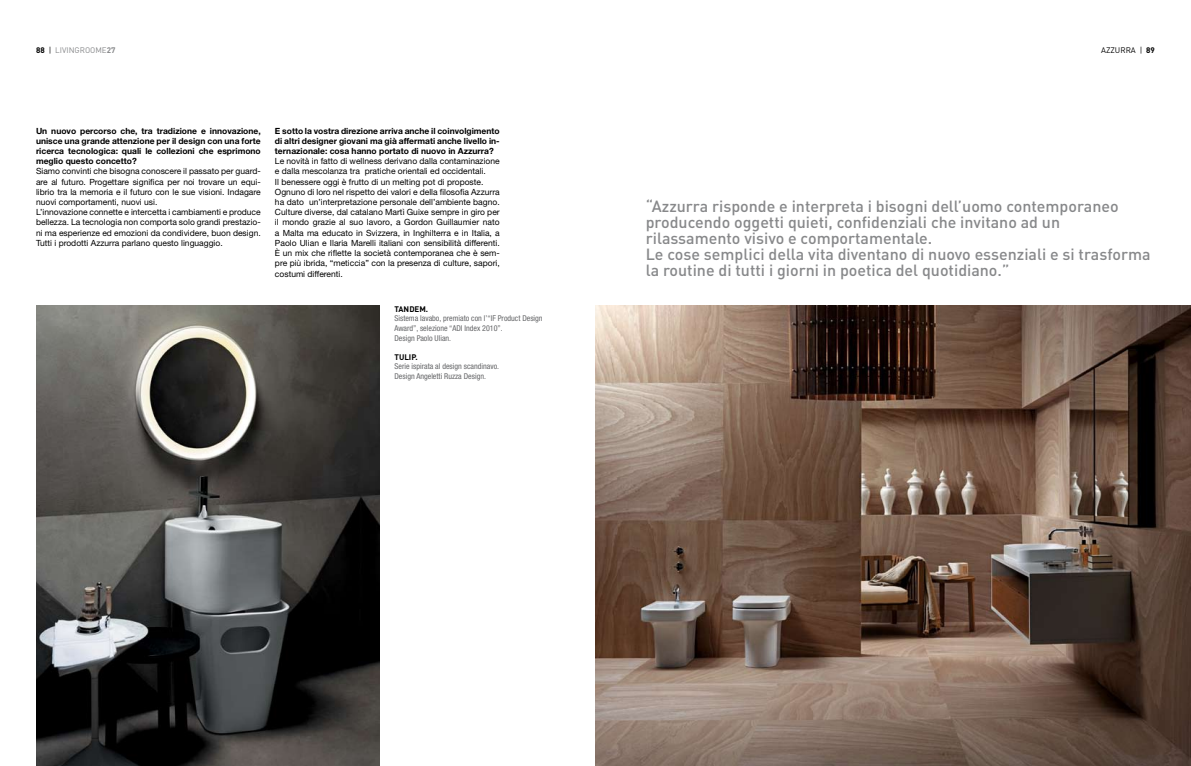
<style>
.page{position:relative;width:1191px;height:766px;background:#fff}
.page>*{position:absolute;margin:0;border:0;box-sizing:border-box;transform-origin:0 0}
.t1{font:500 16px/16px "DIN";color:#87888a}
.t2{font:8.5px/10.2px "Helvetica Neue";color:#000}
.t3{font:700 8.5px/10.2px "Helvetica Neue";color:#000;text-align:justify}
.t4{font:condensed 8px/9.6px "Helvetica Neue";color:#646567}
.t5{font:8px "DIN";color:#87888a}
.t6{font:700 8px "DIN";color:#000}
.t7{font:8px "DIN";color:#000}
.s1{font-weight:700;color:#000}
.s2{color:#000}
.s3{font-weight:700}
</style>
<div class="page">
<img style="left:36px;top:305px;width:343px;height:460px">
<img style="left:595px;top:305px;width:596px;height:460px">
<p class="t5" style="left:36px;top:45px;width:81px"><span class="s1">88</span> <span class="s2">|</span> LIVINGROOME<span class="s3">27</span></p>
<p class="t7" style="left:1101px;top:45px;width:55px">AZZURRA | <span class="s3">89</span></p>
<p class="t3" style="left:36px;top:125px;width:226px">Un nuovo percorso che, tra tradizione e innovazione, unisce una grande attenzione per il design con una forte ricerca tecnologica: quali le collezioni che esprimono meglio questo concetto?</p>
<p class="t2" style="left:36px;top:166px;width:226px">Siamo convinti che bisogna conoscere il passato per guard&shy;are al futuro. Progettare significa per noi trovare un equi&shy;librio tra la memoria e il futuro con le sue visioni. Indagare nuovi comportamenti, nuovi usi.<br>L’innovazione connette e intercetta i cambiamenti e produce bellezza. La tecnologia non comporta solo grandi prestazio&shy;ni ma esperienze ed emozioni da condividere, buon design.<br>Tutti i prodotti Azzurra parlano questo linguaggio.</p>
<p class="t3" style="left:275px;top:125px;width:226px">E sotto la vostra direzione arriva anche il coinvolgimento di altri designer giovani ma già affermati anche livello in&shy;ternazionale: cosa hanno portato di nuovo in Azzurra?</p>
<p class="t2" style="left:275px;top:156px;width:226px">Le novità in fatto di wellness derivano dalla contaminazione e dalla mescolanza tra pratiche orientali ed occidentali.<br>Il benessere oggi è frutto di un melting pot di proposte.<br>Ognuno di loro nel rispetto dei valori e della filosofia Azzurra ha dato un’interpretazione personale dell’ambiente bagno.<br>Culture diverse, dal catalano Martì Guixe sempre in giro per il mondo grazie al suo lavoro, a Gordon Guillaumier nato a Malta ma educato in Svizzera, in Inghilterra e in Italia, a Paolo Ulian e Ilaria Marelli italiani con sensibilità differenti.<br>È un mix che riflette la società contemporanea che è sem&shy;pre più ibrida, “meticcia” con la presenza di culture, sapori, costumi differenti.</p>
<p class="t6" style="left:394px;top:303px;width:35px">TANDEM.</p>
<p class="t4" style="left:394px;top:313px;width:150px">Sistema lavabo, premiato con l’“IF Product Design<br>Award”, selezione “ADI Index 2010”.<br>Design Paolo Ulian.</p>
<p class="t6" style="left:394px;top:351px;width:25px">TULIP.</p>
<p class="t4" style="left:394px;top:361px;width:106px">Serie ispirata al design scandinavo.<br>Design Angeletti Ruzza Design.</p>
<p class="t1" style="left:646px;top:198px;width:506px">“Azzurra risponde e interpreta i bisogni dell’uomo contemporaneo producendo oggetti quieti, confidenziali che invitano ad un rilassamento visivo e comportamentale.<br>Le cose semplici della vita diventano di nuovo essenziali e si trasforma la routine di tutti i giorni in poetica del quotidiano.”</p>
</div>
